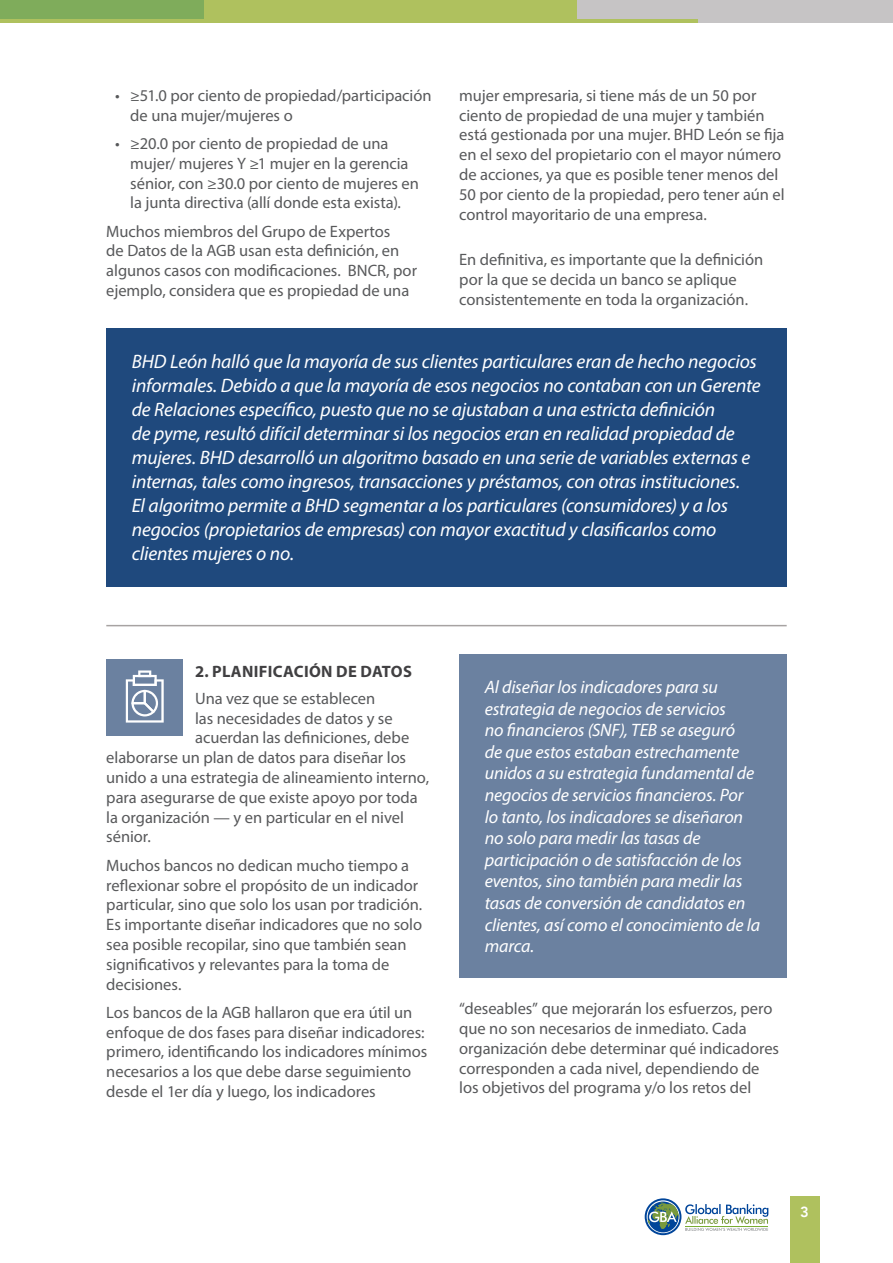
<style>
.page{position:relative;width:893px;height:1263px;background:#fff}
.page>*{position:absolute;margin:0;border:0;box-sizing:border-box;transform-origin:0 0}
.t1{font:italic 19.5px/24px "Myriad Pro";letter-spacing:-.01em;color:#fff}
.t2{font:italic 18px/21.6px "Myriad Pro";letter-spacing:-.01em;color:#fff}
.t3{font:16.5px/19.8px "Myriad Pro";letter-spacing:-.005em;color:#58595b}
.t4{font:700 16.5px "Myriad Pro";letter-spacing:.02em;color:#414042}
.t5{font:800 14.55px "Avenir";color:#fff}
</style>
<div class="page">
<div style="left:0;top:0;width:698px;height:22px;background:#afc15e"></div>
<div style="left:698px;top:0;width:195px;height:22px;background:#c6c4c5"></div>
<div style="left:106px;top:660px;width:76px;height:76px;background:#6b81a0"></div>
<svg style="left:126px;top:670px;width:38px;height:52px"></svg>
<div style="left:106px;top:328px;width:681px;height:259px;background:#1f497d"></div>
<hr style="left:106px;top:625px;width:681px;height:1px;background:#a7a3a2">
<div style="left:459px;top:654px;width:328px;height:324px;background:#6b81a0"></div>
<svg style="left:645px;top:1198px;width:123px;height:37px"></svg>
<div style="left:790px;top:1196px;width:29px;height:67px;background:#afc15e"></div>
<div style="left:0;top:0;width:204px;height:19px;background:#7fac5b"></div>
<div style="left:577px;top:0;width:316px;height:19px;background:#c6c4c5"></div>
<p class="t3" style="left:130px;top:85px;width:303px;text-indent:-15px">• ≥51.0 por ciento de propiedad/participación de una mujer/mujeres o</p>
<p class="t3" style="left:130px;top:133px;width:290px;text-indent:-15px">• ≥20.0 por ciento de propiedad de una mujer/ mujeres Y ≥1 mujer en la gerencia sénior, con ≥30.0 por ciento de mujeres en la junta directiva (allí donde esta exista).</p>
<p class="t3" style="left:106px;top:221px;width:312px">Muchos miembros del Grupo de Expertos<br>de Datos de la AGB usan esta definición, en algunos casos con modificaciones. BNCR, por ejemplo, considera que es propiedad de una</p>
<p class="t3" style="left:459px;top:85px;width:327px">mujer empresaria, si tiene más de un 50 por ciento de propiedad de una mujer y también está gestionada por una mujer. BHD León se fija en el sexo del propietario con el mayor número de acciones, ya que es posible tener menos del 50 por ciento de la propiedad, pero tener aún el control mayoritario de una empresa.</p>
<p class="t3" style="left:459px;top:249px;width:306px">En definitiva, es importante que la definición por la que se decida un banco se aplique consistentemente en toda la organización.</p>
<p class="t1" style="left:132px;top:349px;width:630px">BHD León halló que la mayoría de sus clientes particulares eran de hecho negocios informales. Debido a que la mayoría de esos negocios no contaban con un Gerente de Relaciones específico, puesto que no se ajustaban a una estricta definición<br>de pyme, resultó difícil determinar si los negocios eran en realidad propiedad de mujeres. BHD desarrolló un algoritmo basado en una serie de variables externas e internas, tales como ingresos, transacciones y préstamos, con otras instituciones.<br>El algoritmo permite a BHD segmentar a los particulares (consumidores) y a los negocios (propietarios de empresas) con mayor exactitud y clasificarlos como clientes mujeres o no.</p>
<p class="t4" style="left:195px;top:660px;width:218px">2. PLANIFICACIÓN DE DATOS</p>
<p class="t3" style="left:195px;top:688px;width:182px">Una vez que se establecen</p>
<p class="t3" style="left:195px;top:708px;width:199px">las necesidades de datos y se</p>
<p class="t3" style="left:195px;top:728px;width:216px">acuerdan las definiciones, debe</p>
<p class="t3" style="left:106px;top:747px;width:301px">elaborarse un plan de datos para diseñar los</p>
<p class="t3" style="left:106px;top:767px;width:324px">unido a una estrategia de alineamiento interno,</p>
<p class="t3" style="left:106px;top:787px;width:313px">para asegurarse de que existe apoyo por toda</p>
<p class="t3" style="left:106px;top:807px;width:299px">la organización — y en particular en el nivel</p>
<p class="t3" style="left:106px;top:827px;width:46px">sénior.</p>
<p class="t3" style="left:106px;top:855px;width:317px">Muchos bancos no dedican mucho tiempo a reflexionar sobre el propósito de un indicador particular, sino que solo los usan por tradición.<br>Es importante diseñar indicadores que no solo sea posible recopilar, sino que también sean significativos y relevantes para la toma de decisiones.</p>
<p class="t3" style="left:106px;top:1002px;width:322px">Los bancos de la AGB hallaron que era útil un enfoque de dos fases para diseñar indicadores: primero, identificando los indicadores mínimos necesarios a los que debe darse seguimiento desde el 1er día y luego, los indicadores</p>
<p class="t2" style="left:485px;top:676px;width:277px">Al diseñar los indicadores para su estrategia de negocios de servicios<br>no financieros (SNF), TEB se aseguró<br>de que estos estaban estrechamente unidos a su estrategia fundamental de negocios de servicios financieros. Por lo tanto, los indicadores se diseñaron no solo para medir las tasas de participación o de satisfacción de los eventos, sino también para medir las tasas de conversión de candidatos en clientes, así como el conocimiento de la marca.</p>
<p class="t3" style="left:459px;top:998px;width:321px">“deseables” que mejorarán los esfuerzos, pero que no son necesarios de inmediato. Cada organización debe determinar qué indicadores corresponden a cada nivel, dependiendo de los objetivos del programa y/o los retos del</p>
<p class="t5" style="left:800px;top:1201px;width:10px">3</p>
</div>
